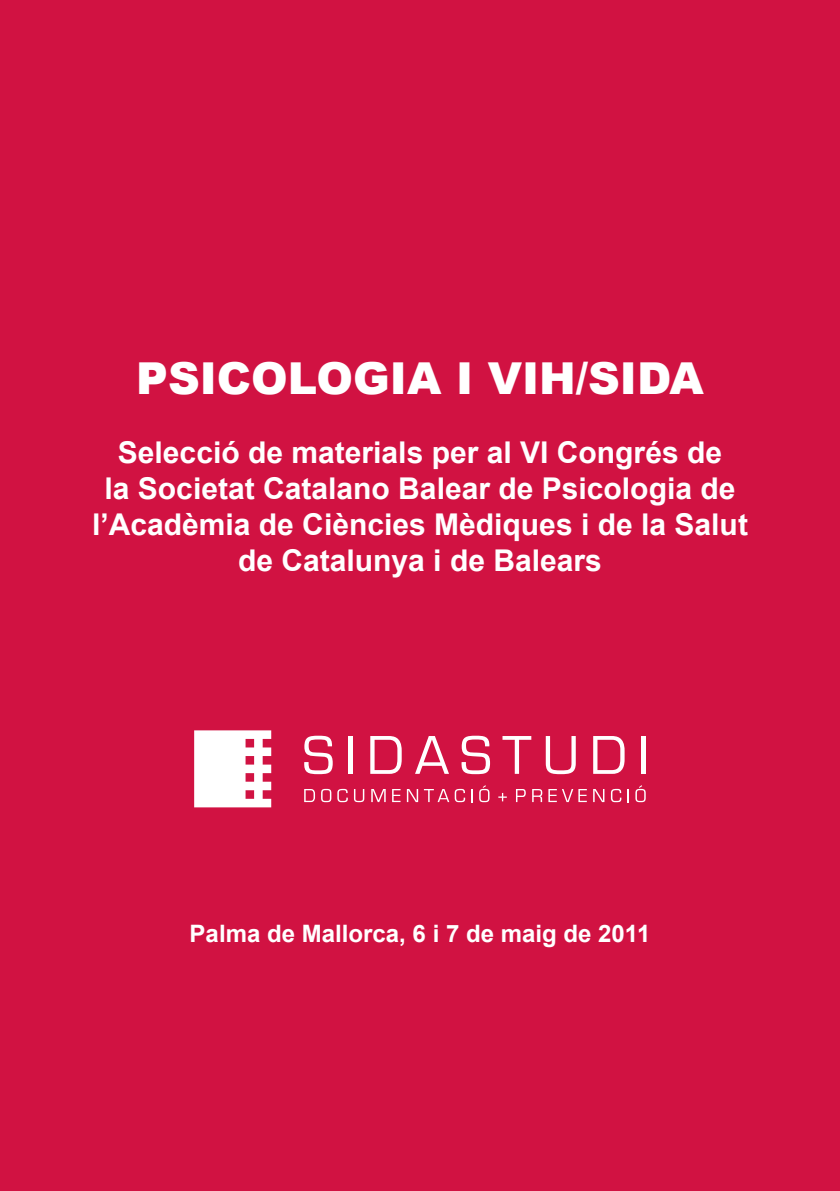
<style>
.page{position:relative;width:840px;height:1191px;background:#fff}
.page>*{position:absolute;margin:0;border:0;box-sizing:border-box;transform-origin:0 0}
.t1{font:900 44px "Arial";color:#fff}
.t2{font:700 30px/36px "Arial";color:#fff;text-align:center}
.t3{font:700 24px "Arial";color:#fff}
</style>
<div class="page">
<div style="left:0;top:0;width:839px;height:1191px;background:#d11242"></div>
<svg style="left:194px;top:730px;width:77px;height:77px;background:#fae6eb"></svg>
<svg style="left:304px;top:735px;width:28px;height:39px"></svg>
<hr style="left:348px;top:736px;width:4px;height:38px;background:#fff">
<svg style="left:370px;top:736px;width:31px;height:38px"></svg>
<svg style="left:415px;top:736px;width:34px;height:38px"></svg>
<svg style="left:461px;top:735px;width:29px;height:39px"></svg>
<svg style="left:502px;top:736px;width:29px;height:38px"></svg>
<svg style="left:545px;top:736px;width:30px;height:38px"></svg>
<svg style="left:593px;top:736px;width:31px;height:38px"></svg>
<hr style="left:641px;top:736px;width:4px;height:38px;background:#fff">
<svg style="left:304px;top:789px;width:11px;height:13px"></svg>
<svg style="left:321px;top:789px;width:10px;height:13px"></svg>
<svg style="left:337px;top:789px;width:10px;height:13px"></svg>
<svg style="left:354px;top:789px;width:10px;height:13px"></svg>
<svg style="left:371px;top:789px;width:14px;height:13px"></svg>
<svg style="left:392px;top:789px;width:8px;height:13px"></svg>
<svg style="left:406px;top:789px;width:59px;height:13px"></svg>
<svg style="left:471px;top:789px;width:1px;height:13px"></svg>
<svg style="left:479px;top:785px;width:10px;height:17px"></svg>
<svg style="left:498px;top:793px;width:8px;height:8px"></svg>
<svg style="left:516px;top:789px;width:9px;height:13px"></svg>
<svg style="left:532px;top:789px;width:10px;height:13px"></svg>
<svg style="left:548px;top:789px;width:38px;height:13px"></svg>
<svg style="left:593px;top:789px;width:11px;height:13px"></svg>
<svg style="left:610px;top:789px;width:11px;height:13px"></svg>
<svg style="left:627px;top:789px;width:1px;height:13px"></svg>
<svg style="left:635px;top:785px;width:10px;height:17px"></svg>
<h1 class="t1" style="left:136px;top:347px;width:568px">PSICOLOGIA I VIH/SIDA</h1>
<p class="t2" style="left:92px;top:435px;width:657px">Selecció de materials per al VI Congrés de<br>la Societat Catalano Balear de Psicologia de l’Acadèmia de Ciències Mèdiques i de la Salut de Catalunya i de Balears</p>
<p class="t3" style="left:189px;top:918px;width:462px">Palma de Mallorca, 6 i 7 de maig de 2011</p>
</div>
